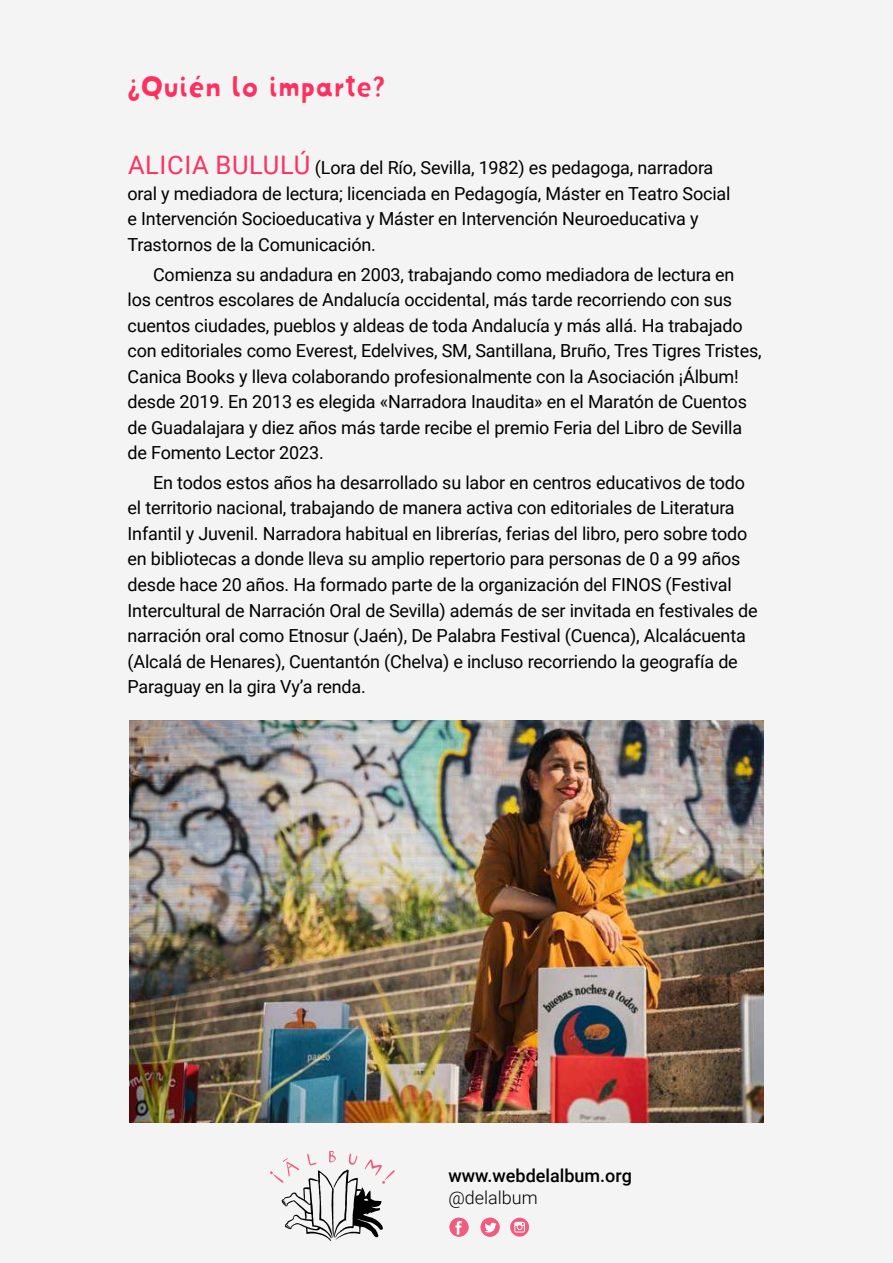
<style>
.page{position:relative;width:893px;height:1263px;background:#f4f4f4}
.page>*{position:absolute;margin:0;border:0;box-sizing:border-box;transform-origin:0 0}
.t1{font:30px "Mrs Lollipop Fill";letter-spacing:-.02em;color:#fc3162}
.t2{font:18px/25.5px "Roboto";letter-spacing:-.01em;color:#000}
.t3{font:500 18px "Roboto";color:#000}
.t4{font:300 18px "Roboto";color:#000}
.s1{font-size:25.5px;color:#fc3162}
</style>
<div class="page">
<svg style="left:510px;top:1218px;width:19px;height:18px"></svg>
<svg style="left:450px;top:1218px;width:18px;height:18px"></svg>
<svg style="left:481px;top:1218px;width:19px;height:18px"></svg>
<svg style="left:270px;top:1151px;width:125px;height:90px"></svg>
<img style="left:130px;top:721px;width:634px;height:402px">
<h1 class="t1" style="left:128px;top:67px;width:260px">¿Quién lo imparte?</h1>
<p class="t2" style="left:128px;top:155px;width:604px"><span class="s1">ALICIA BULULÚ</span> (Lora del Río, Sevilla, 1982) es pedagoga, narradora oral y mediadora de lectura; licenciada en Pedagogía, Máster en Teatro Social e Intervención Socioeducativa y Máster en Intervención Neuroeducativa y Trastornos de la Comunicación.</p>
<p class="t2" style="left:128px;top:261px;width:636px;text-indent:26px">Comienza su andadura en 2003, trabajando como mediadora de lectura en los centros escolares de Andalucía occidental, más tarde recorriendo con sus cuentos ciudades, pueblos y aldeas de toda Andalucía y más allá. Ha trabajado con editoriales como Everest, Edelvives, SM, Santillana, Bruño, Tres Tigres Tristes, Canica Books y lleva colaborando profesionalmente con la Asociación ¡Álbum! desde 2019. En 2013 es elegida «Narradora Inaudita» en el Maratón de Cuentos de Guadalajara y diez años más tarde recibe el premio Feria del Libro de Sevilla de Fomento Lector 2023.</p>
<p class="t2" style="left:128px;top:469px;width:632px;text-indent:26px">En todos estos años ha desarrollado su labor en centros educativos de todo el territorio nacional, trabajando de manera activa con editoriales de Literatura Infantil y Juvenil. Narradora habitual en librerías, ferias del libro, pero sobre todo en bibliotecas a donde lleva su amplio repertorio para personas de 0 a 99 años desde hace 20 años. Ha formado parte de la organización del FINOS (Festival Intercultural de Narración Oral de Sevilla) además de ser invitada en festivales de narración oral como Etnosur (Jaén), De Palabra Festival (Cuenca), Alcalácuenta (Alcalá de Henares), Cuentantón (Chelva) e incluso recorriendo la geografía de Paraguay en la gira Vy’a renda.</p>
<p class="t3" style="left:448px;top:1163px;width:185px">www.webdelalbum.org</p>
<p class="t4" style="left:448px;top:1185px;width:91px">@delalbum</p>
</div>
